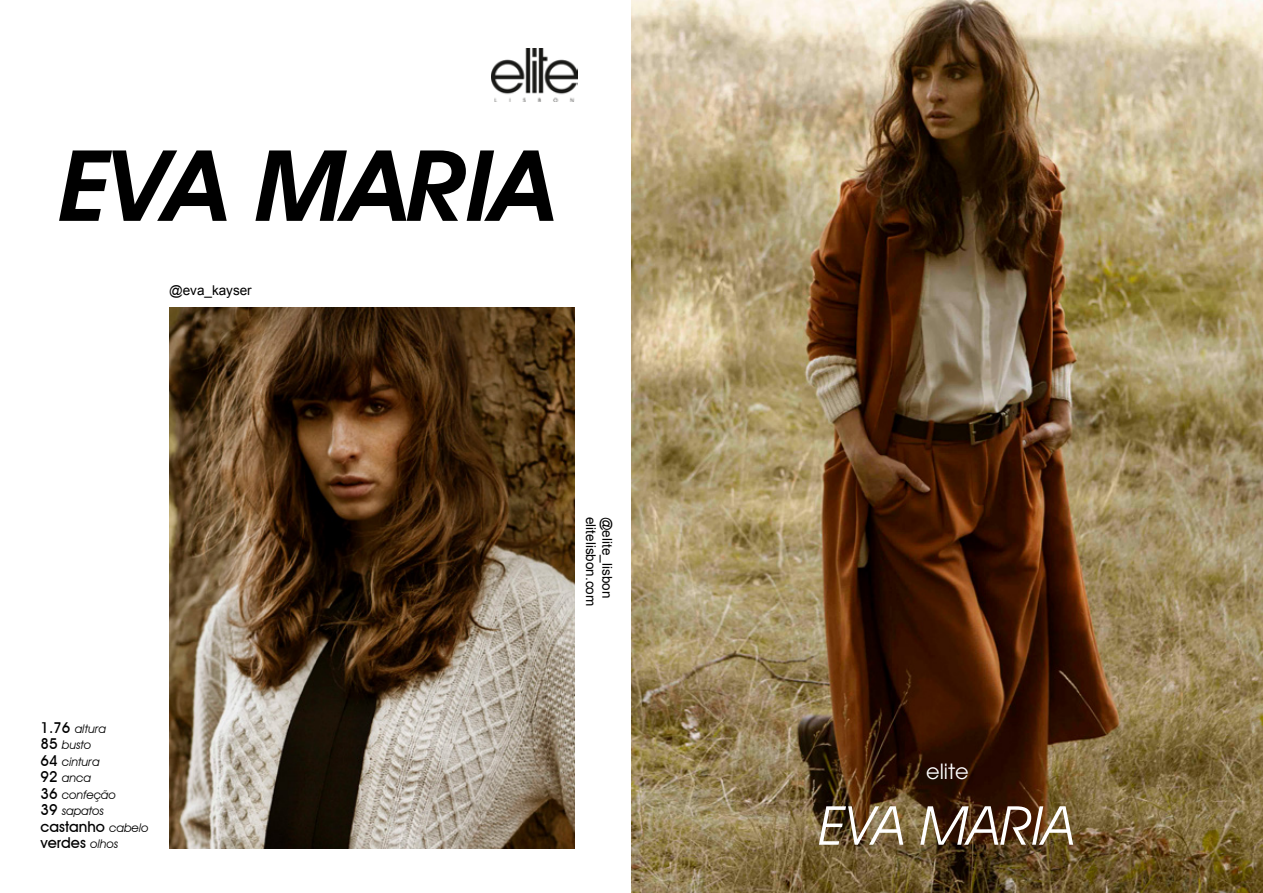
<style>
.page{position:relative;width:1263px;height:893px;background:#fff}
.page>*{position:absolute;margin:0;border:0;box-sizing:border-box;transform-origin:0 0}
.t1{font:italic 600 99px "Avant Garde IT Cby BT";color:#000}
.t2{font:italic 54px "Avant Garde IT Cby BT";color:#fff}
.t3{font:21px "Avant Garde LT";color:#fff}
.t4{font:500 15px/16.5px "Avant Garde IT Cby BT";color:#000}
.t5{font:13.5px "Arial";color:#000}
.t6{font:italic 12px/16.5px "Avant Garde IT Cby BT";color:#000}
.s1{font-weight:500;font-style:normal;font-size:15px}
.s2{font-weight:400;font-style:italic;font-size:12px}
</style>
<div class="page">
<img style="left:631px;top:0;width:632px;height:893px">
<img style="left:169px;top:308px;width:405px;height:540px">
<img style="left:491px;top:49px;width:86px;height:53px">
<h1 class="t1" style="left:60px;top:126px;width:496px">EVA MARIA</h1>
<p class="t5" style="left:169px;top:281px;width:84px">@eva_kayser</p>
<p class="t6" style="left:40px;top:720px;width:77px"><span class="s1">1.76</span> altura<br><span class="s1">85</span> busto<br><span class="s1">64</span> cintura<br><span class="s1">92</span> anca<br><span class="s1">36</span> confeção<br><span class="s1">39</span> sapatos</p>
<p class="t4" style="left:40px;top:818px;width:110px">castanho <span class="s2">cabelo </span>verdes <span class="s2">olhos</span></p>
<p class="t5" style="left:600px;top:517px;width:91px;rotate:90deg">elitelisbon.com</p>
<p class="t5" style="left:616px;top:517px;width:83px;rotate:90deg">@elite_lisbon</p>
<h3 class="t3" style="left:926px;top:759px;width:44px">elite</h3>
<h2 class="t2" style="left:819px;top:793px;width:258px">EVA MARIA</h2>
</div>
